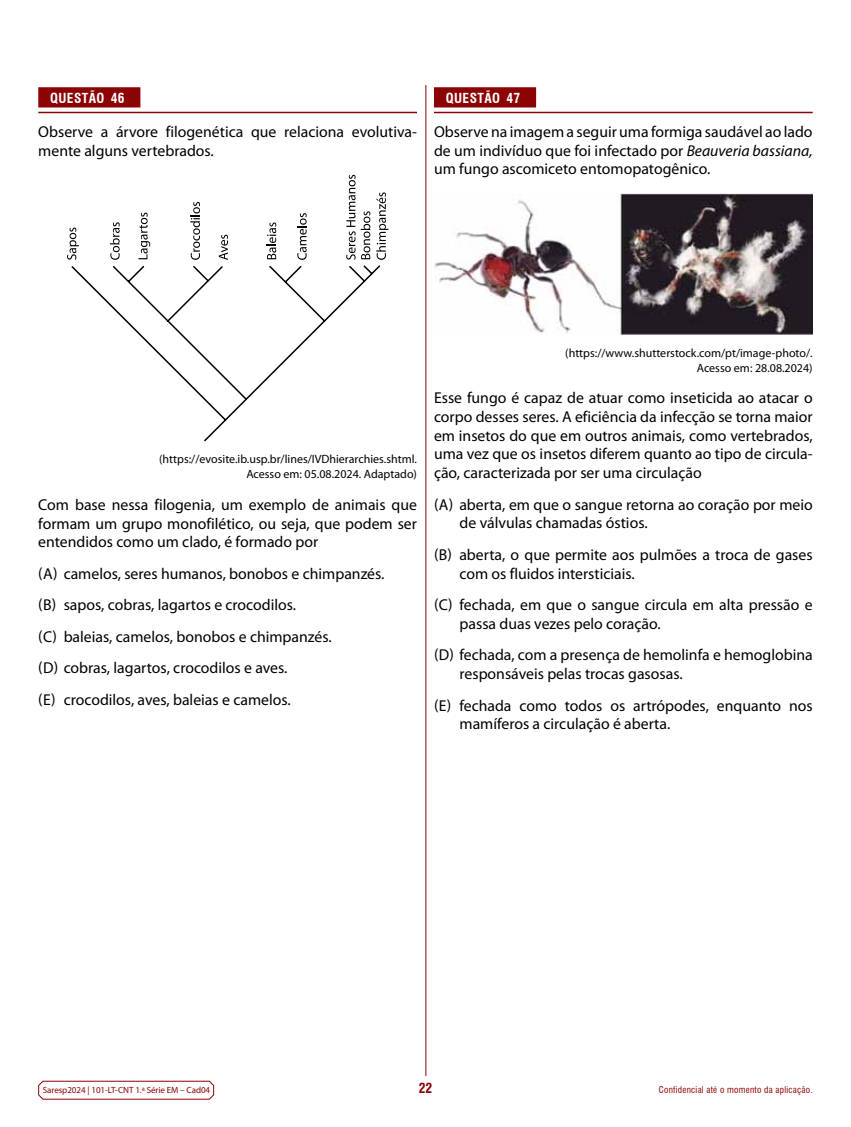
<style>
.page{position:relative;width:851px;height:1127px;background:#fff}
.page>*{position:absolute;margin:0;border:0;box-sizing:border-box;transform-origin:0 0}
.t1{font:15.75px/18.8px "Myriad Pro";color:#000}
.t2{font:700 condensed 13.5px "Swiss 721 BT";letter-spacing:.03em;color:#fff}
.t3{font:700 condensed 13.5px "Swiss 721 BT";color:#8b0304}
.t4{font:12px/15px "Myriad Pro";color:#000;text-align:right}
.t5{font:9px "Myriad Pro";letter-spacing:-.005em;color:#8b0304}
.t6{font:condensed 9px "Swiss 721 BT";letter-spacing:.03em;color:#8b0304}
.s1{font-style:italic}
</style>
<div class="page">
<svg style="left:38px;top:1080px;width:176px;height:20px"></svg>
<hr style="left:425px;top:85px;width:1px;height:991px;background:#8b0304">
<div style="left:434px;top:87px;width:102px;height:20px;background:#8b0304"></div>
<hr style="left:434px;top:112px;width:378px;height:1px;background:#8b0304">
<img style="left:434px;top:193px;width:378px;height:142px">
<div style="left:38px;top:87px;width:102px;height:20px;background:#8b0304"></div>
<hr style="left:38px;top:112px;width:379px;height:1px;background:#8b0304">
<svg style="left:71px;top:265px;width:309px;height:177px"></svg>
<svg style="left:376px;top:192px;width:12px;height:68px"></svg>
<svg style="left:67px;top:228px;width:12px;height:32px"></svg>
<svg style="left:110px;top:222px;width:10px;height:38px"></svg>
<svg style="left:138px;top:213px;width:12px;height:46px"></svg>
<svg style="left:190px;top:202px;width:10px;height:58px"></svg>
<svg style="left:219px;top:235px;width:9px;height:25px"></svg>
<svg style="left:266px;top:222px;width:10px;height:37px"></svg>
<svg style="left:297px;top:213px;width:9px;height:47px"></svg>
<svg style="left:346px;top:175px;width:24px;height:85px"></svg>
<p class="t2" style="left:50px;top:90px;width:76px">QUESTÃO 46</p>
<p class="t1" style="left:38px;top:122px;width:379px">Observe a árvore filogenética que relaciona evolutiva&shy;mente alguns vertebrados.</p>
<p class="t2" style="left:446px;top:90px;width:76px">QUESTÃO 47</p>
<p class="t1" style="left:434px;top:122px;width:380px;text-align:justify">Observe na imagem a seguir uma formiga saudável ao lado de um indivíduo que foi infectado por <span class="s1">Beauveria bassiana, </span>um fungo ascomiceto entomopatogênico.</p>
<p class="t4" style="left:159px;top:452px;width:259px">(https://evosite.ib.usp.br/lines/IVDhierarchies.shtml.<br>Acesso em: 05.08.2024. Adaptado)</p>
<p class="t1" style="left:38px;top:495px;width:380px;text-align:justify">Com base nessa filogenia, um exemplo de animais que formam um grupo monofilético, ou seja, que podem ser entendidos como um clado, é formado por</p>
<p class="t1" style="left:38px;top:558px;width:348px;line-height:31.5px">(A) camelos, seres humanos, bonobos e chimpanzés. (B) sapos, cobras, lagartos e crocodilos.<br>(C) baleias, camelos, bonobos e chimpanzés.<br>(D) cobras, lagartos, crocodilos e aves.<br>(E) crocodilos, aves, baleias e camelos.</p>
<p class="t4" style="left:565px;top:345px;width:249px">(https://www.shutterstock.com/pt/image-photo/.<br>Acesso em: 28.08.2024)</p>
<p class="t1" style="left:434px;top:388px;width:380px;text-align:justify">Esse fungo é capaz de atuar como inseticida ao atacar o corpo desses seres. A eficiência da infecção se torna maior em insetos do que em outros animais, como vertebrados, uma vez que os insetos diferem quanto ao tipo de circula&shy;ção, caracterizada por ser uma circulação</p>
<p class="t1" style="left:459px;top:495px;width:354px;text-indent:-26px">(A) aberta, em que o sangue retorna ao coração por meio de válvulas chamadas óstios.</p>
<p class="t1" style="left:459px;top:545px;width:354px;text-indent:-26px">(B) aberta, o que permite aos pulmões a troca de gases com os fluidos intersticiais.</p>
<p class="t1" style="left:459px;top:595px;width:354px;text-indent:-26px">(C) fechada, em que o sangue circula em alta pressão e passa duas vezes pelo coração.</p>
<p class="t1" style="left:459px;top:645px;width:354px;text-indent:-26px">(D) fechada, com a presença de hemolinfa e hemoglobina responsáveis pelas trocas gasosas.</p>
<p class="t1" style="left:459px;top:696px;width:354px;text-indent:-26px">(E) fechada como todos os artrópodes, enquanto nos mamíferos a circulação é aberta.</p>
<p class="t5" style="left:43px;top:1084px;width:169px">Saresp2024 | 101-LT-CNT 1.ª Série EM – Cad04</p>
<p class="t3" style="left:418px;top:1079px;width:15px">22</p>
<p class="t6" style="left:658px;top:1084px;width:155px">Confidencial até o momento da aplicação.</p>
</div>
